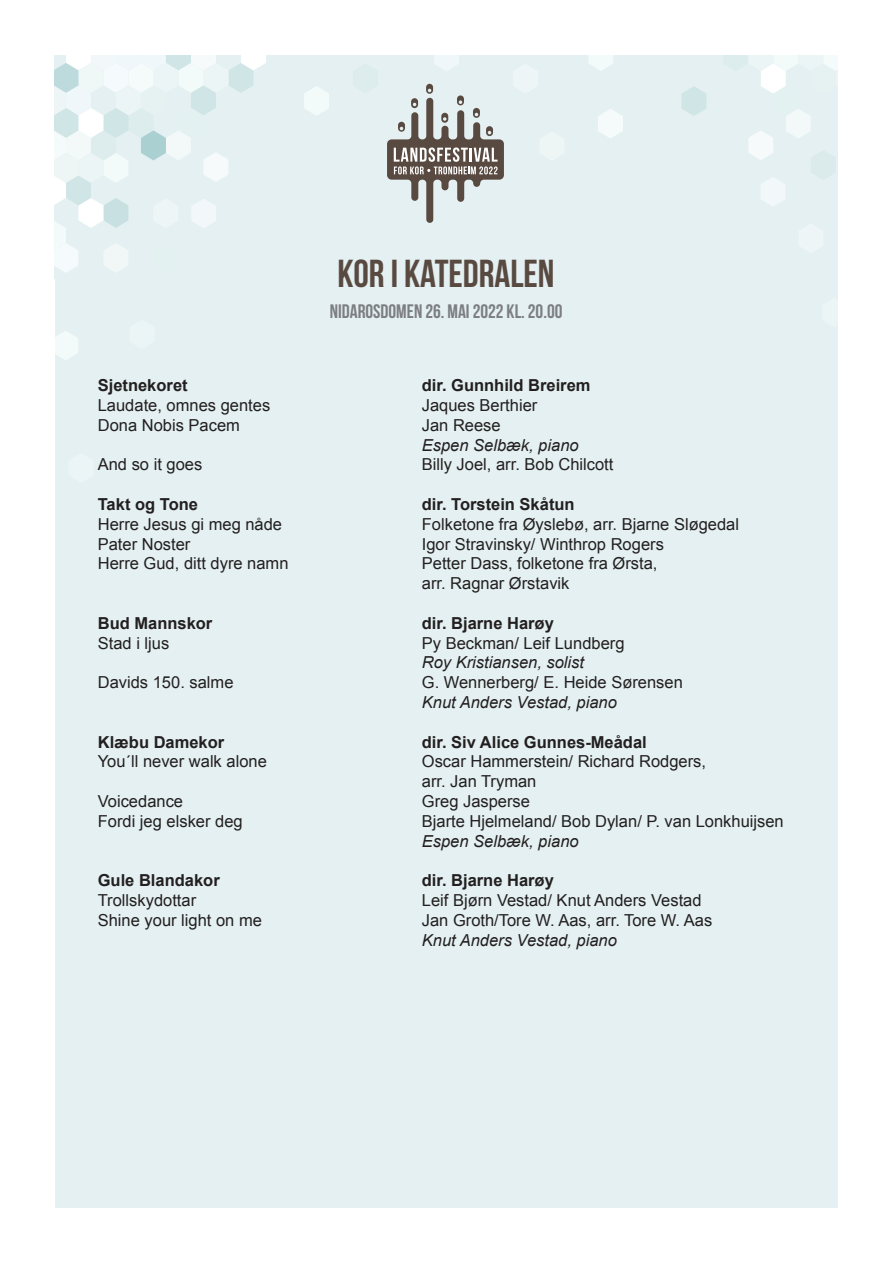
<style>
.page{position:relative;width:893px;height:1263px;background:#fff}
.page>*{position:absolute;margin:0;border:0;box-sizing:border-box;transform-origin:0 0}
.t1{font:39px "Bebas Neue";color:#594a41}
.t2{font:19.5px "Bebas Neue";color:#7c7e81}
.t3{font:16.5px/19.8px "Arial";color:#231f20}
.t4{font:700 16.5px "Arial";color:#231f20}
.t5{font:italic 16.5px/19.8px "Arial";color:#231f20}
.s1{font-style:normal}
.s2{font-style:italic}
</style>
<div class="page">
<div style="left:54px;top:54px;width:785px;height:1155px;background:#e4f0f1"></div>
<svg style="left:434px;top:54px;width:25px;height:17px"></svg>
<svg style="left:681px;top:54px;width:157px;height:152px"></svg>
<svg style="left:588px;top:54px;width:25px;height:17px"></svg>
<svg style="left:598px;top:109px;width:25px;height:29px"></svg>
<svg style="left:387px;top:84px;width:117px;height:139px"></svg>
<svg style="left:54px;top:54px;width:212px;height:219px"></svg>
<svg style="left:54px;top:331px;width:24px;height:30px"></svg>
<svg style="left:304px;top:86px;width:25px;height:29px"></svg>
<div style="left:838px;top:0;width:55px;height:1263px;background:#fff"></div>
<p class="t1" style="left:338px;top:252px;width:218px">KOR I KATEDRALEN</p>
<p class="t2" style="left:330px;top:300px;width:234px">NIDAROSDOMEN 26. MAI 2022 KL. 20.00</p>
<p class="t4" style="left:98px;top:374px;width:91px">Sjetnekoret</p>
<p class="t4" style="left:422px;top:374px;width:170px">dir. Gunnhild Breirem</p>
<p class="t3" style="left:98px;top:395px;width:174px">Laudate, omnes gentes</p>
<p class="t3" style="left:422px;top:395px;width:117px">Jaques Berthier</p>
<p class="t3" style="left:98px;top:415px;width:144px">Dona Nobis Pacem</p>
<p class="t5" style="left:422px;top:415px;width:158px"><span class="s1">Jan Reese<br></span>Espen Selbæk, piano</p>
<p class="t3" style="left:98px;top:455px;width:106px">And so it goes</p>
<p class="t3" style="left:422px;top:455px;width:193px">Billy Joel, arr. Bob Chilcott</p>
<p class="t4" style="left:98px;top:493px;width:102px">Takt og Tone</p>
<p class="t4" style="left:422px;top:493px;width:154px">dir. Torstein Skåtun</p>
<p class="t3" style="left:98px;top:514px;width:186px">Herre Jesus gi meg nåde</p>
<p class="t3" style="left:422px;top:514px;width:319px">Folketone fra Øyslebø, arr. Bjarne Sløgedal</p>
<p class="t3" style="left:98px;top:534px;width:94px">Pater Noster</p>
<p class="t3" style="left:422px;top:534px;width:244px">Igor Stravinsky/ Winthrop Rogers</p>
<p class="t3" style="left:98px;top:554px;width:192px">Herre Gud, ditt dyre namn</p>
<p class="t3" style="left:422px;top:554px;width:237px">Petter Dass, folketone fra Ørsta,</p>
<p class="t3" style="left:422px;top:574px;width:149px">arr. Ragnar Ørstavik</p>
<p class="t4" style="left:98px;top:612px;width:116px">Bud Mannskor</p>
<p class="t4" style="left:422px;top:612px;width:134px">dir. Bjarne Harøy</p>
<p class="t3" style="left:98px;top:633px;width:73px">Stad i ljus</p>
<p class="t3" style="left:422px;top:633px;width:204px">Py Beckman/ Leif Lundberg<br><span class="s2">Roy Kristiansen, solist</span></p>
<p class="t3" style="left:98px;top:673px;width:137px">Davids 150. salme</p>
<p class="t3" style="left:422px;top:673px;width:263px">G. Wennerberg/ E. Heide Sørensen<br><span class="s2">Knut Anders Vestad, piano</span></p>
<p class="t4" style="left:98px;top:731px;width:128px">Klæbu Damekor</p>
<p class="t4" style="left:422px;top:731px;width:226px">dir. Siv Alice Gunnes-Meådal</p>
<p class="t3" style="left:98px;top:752px;width:171px">You´ll never walk alone</p>
<p class="t3" style="left:422px;top:752px;width:286px">Oscar Hammerstein/ Richard Rodgers,</p>
<p class="t3" style="left:422px;top:772px;width:116px">arr. Jan Tryman</p>
<p class="t3" style="left:98px;top:791px;width:87px">Voicedance</p>
<p class="t3" style="left:422px;top:791px;width:110px">Greg Jasperse</p>
<p class="t3" style="left:98px;top:811px;width:146px">Fordi jeg elsker deg</p>
<p class="t3" style="left:422px;top:811px;width:363px">Bjarte Hjelmeland/ Bob Dylan/ P. van Lonkhuijsen<br><span class="s2">Espen Selbæk, piano</span></p>
<p class="t4" style="left:98px;top:869px;width:123px">Gule Blandakor</p>
<p class="t4" style="left:422px;top:869px;width:134px">dir. Bjarne Harøy</p>
<p class="t3" style="left:98px;top:890px;width:100px">Trollskydottar</p>
<p class="t3" style="left:422px;top:890px;width:281px">Leif Bjørn Vestad/ Knut Anders Vestad</p>
<p class="t3" style="left:98px;top:910px;width:166px">Shine your light on me</p>
<p class="t3" style="left:422px;top:910px;width:292px">Jan Groth/Tore W. Aas, arr. Tore W. Aas<br><span class="s2">Knut Anders Vestad, piano</span></p>
</div>
